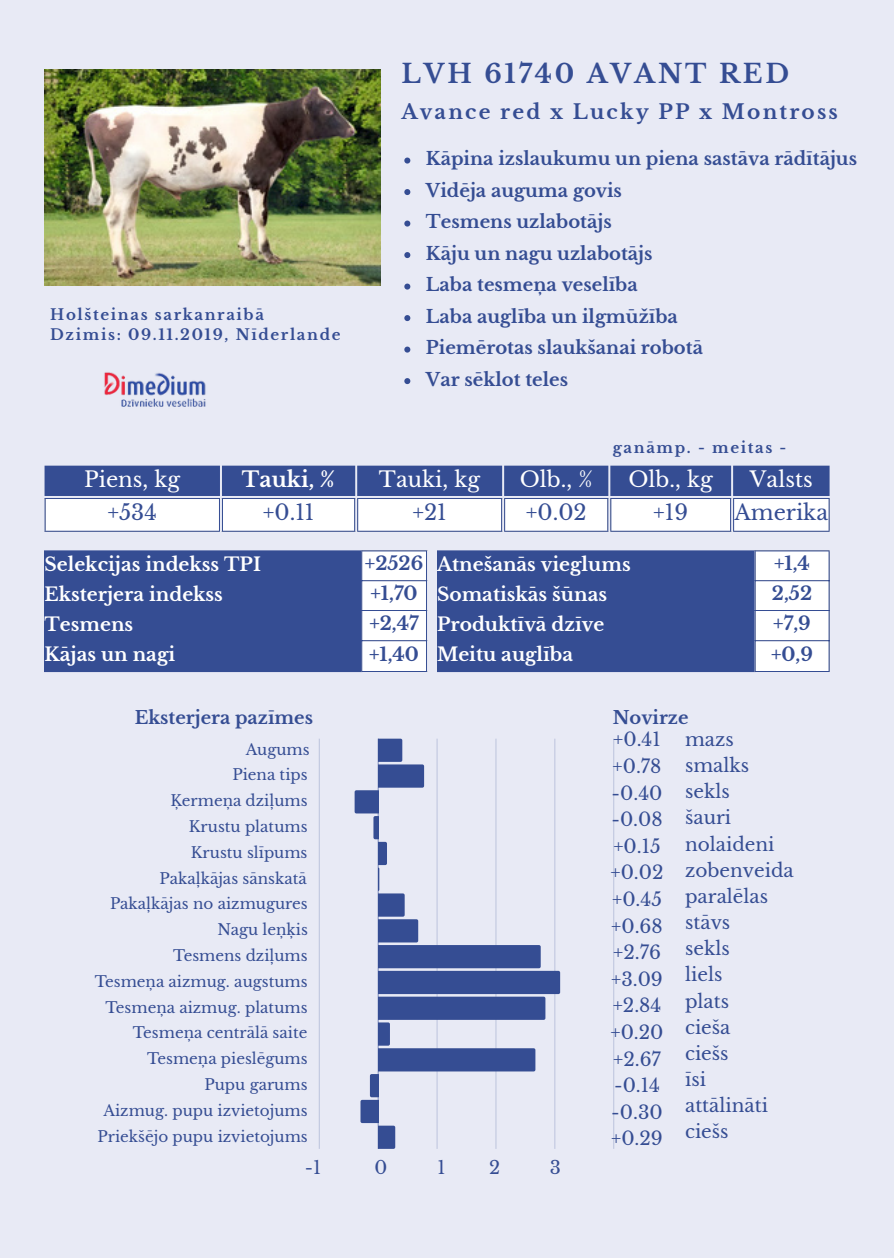
<style>
.page{position:relative;width:894px;height:1258px;background:#fff}
.page>*{position:absolute;margin:0;border:0;box-sizing:border-box;transform-origin:0 0}
.t1{font:700 25.8px "Libre Baskerville";letter-spacing:.11em;color:#354d93}
.t2{font:21.3px "Libre Baskerville";color:#fff}
.t3{font:21.3px "Libre Baskerville";color:#354d93}
.t4{font:700 21.3px "Libre Baskerville";color:#fff}
.t5{font:700 20.1px "Libre Baskerville";letter-spacing:.11em;color:#354d93}
.t6{font:18.6px/26.7px "Libre Baskerville";color:#354d93}
.t7{font:700 18.6px "Libre Baskerville";color:#fff}
.t8{font:700 18.6px "Libre Baskerville";color:#354d93}
.t9{font:700 18px "Libre Baskerville";color:#354d93}
.t10{font:18px "Libre Baskerville";color:#354d93}
.t11{font:15px/25.8px "Libre Baskerville";color:#354d93;text-align:right}
.t12{font:700 15px "Libre Baskerville";letter-spacing:.11em;color:#354d93}
</style>
<div class="page">
<div style="left:0;top:0;width:893px;height:1258px;background:#e8eaf5"></div>
<svg style="left:45px;top:466px;width:784px;height:66px;background:#9eaacb"></svg>
<hr style="left:45px;top:499px;width:1px;height:32px;background:#354d93">
<hr style="left:219px;top:499px;width:1px;height:32px;background:#354d93">
<hr style="left:45px;top:498px;width:175px;height:1px;background:#354d93">
<hr style="left:45px;top:531px;width:175px;height:1px;background:#354d93">
<hr style="left:222px;top:499px;width:1px;height:32px;background:#354d93">
<hr style="left:354px;top:499px;width:1px;height:32px;background:#354d93">
<hr style="left:222px;top:498px;width:133px;height:1px;background:#354d93">
<hr style="left:222px;top:531px;width:133px;height:1px;background:#354d93">
<hr style="left:357px;top:499px;width:1px;height:32px;background:#354d93">
<hr style="left:501px;top:499px;width:1px;height:32px;background:#354d93">
<hr style="left:357px;top:498px;width:145px;height:1px;background:#354d93">
<hr style="left:357px;top:531px;width:145px;height:1px;background:#354d93">
<hr style="left:504px;top:499px;width:1px;height:32px;background:#354d93">
<hr style="left:607px;top:499px;width:1px;height:32px;background:#354d93">
<hr style="left:504px;top:498px;width:104px;height:1px;background:#354d93">
<hr style="left:504px;top:531px;width:104px;height:1px;background:#354d93">
<hr style="left:610px;top:499px;width:1px;height:32px;background:#354d93">
<hr style="left:730px;top:499px;width:1px;height:32px;background:#354d93">
<hr style="left:610px;top:498px;width:121px;height:1px;background:#354d93">
<hr style="left:610px;top:531px;width:121px;height:1px;background:#354d93">
<hr style="left:733px;top:499px;width:1px;height:32px;background:#354d93">
<hr style="left:828px;top:499px;width:1px;height:32px;background:#354d93">
<hr style="left:733px;top:498px;width:96px;height:1px;background:#354d93">
<hr style="left:733px;top:531px;width:96px;height:1px;background:#354d93">
<img style="left:104px;top:372px;width:102px;height:35px">
<hr style="left:319px;top:739px;width:1px;height:410px;background:#c4cbe1">
<hr style="left:613px;top:739px;width:1px;height:410px;background:#c6cce2">
<svg style="left:354px;top:739px;width:206px;height:410px"></svg>
<svg style="left:437px;top:550px;width:391px;height:122px;background:#596da6"></svg>
<hr style="left:754px;top:551px;width:1px;height:120px;background:#354d93">
<hr style="left:828px;top:551px;width:1px;height:120px;background:#354d93">
<hr style="left:754px;top:550px;width:75px;height:1px;background:#354d93">
<hr style="left:754px;top:580px;width:75px;height:1px;background:#354d93">
<hr style="left:754px;top:610px;width:75px;height:1px;background:#354d93">
<hr style="left:754px;top:640px;width:75px;height:1px;background:#354d93">
<hr style="left:754px;top:671px;width:75px;height:1px;background:#354d93">
<svg style="left:45px;top:550px;width:381px;height:122px;background:#5569a4"></svg>
<hr style="left:361px;top:551px;width:1px;height:120px;background:#354d93">
<hr style="left:426px;top:551px;width:1px;height:120px;background:#354d93">
<hr style="left:361px;top:550px;width:66px;height:1px;background:#354d93">
<hr style="left:361px;top:580px;width:66px;height:1px;background:#354d93">
<hr style="left:361px;top:610px;width:66px;height:1px;background:#354d93">
<hr style="left:361px;top:640px;width:66px;height:1px;background:#354d93">
<hr style="left:361px;top:671px;width:66px;height:1px;background:#354d93">
<img style="left:45px;top:70px;width:335px;height:216px">
<svg style="left:404px;top:158px;width:6px;height:6px"></svg>
<svg style="left:404px;top:189px;width:6px;height:6px"></svg>
<svg style="left:404px;top:221px;width:6px;height:6px"></svg>
<svg style="left:404px;top:252px;width:6px;height:6px"></svg>
<svg style="left:404px;top:284px;width:6px;height:6px"></svg>
<svg style="left:404px;top:315px;width:6px;height:6px"></svg>
<svg style="left:404px;top:347px;width:6px;height:6px"></svg>
<svg style="left:404px;top:378px;width:6px;height:6px"></svg>
<p class="t12" style="left:50px;top:306px;width:215px">Holšteinas sarkanraibā</p>
<p class="t12" style="left:50px;top:326px;width:292px">Dzimis: 09.11.2019, Nīderlande</p>
<p class="t1" style="left:401px;top:58px;width:389px">LVH 61740 AVANT RED</p>
<p class="t5" style="left:401px;top:99px;width:438px">Avance red x Lucky PP x Montross</p>
<p class="t9" style="left:426px;top:148px;width:432px">Kāpina izslaukumu un piena sastāva rādītājus</p>
<p class="t9" style="left:426px;top:179px;width:197px">Vidēja auguma govis</p>
<p class="t9" style="left:426px;top:211px;width:187px">Tesmens uzlabotājs</p>
<p class="t9" style="left:426px;top:242px;width:228px">Kāju un nagu uzlabotājs</p>
<p class="t9" style="left:426px;top:274px;width:213px">Laba tesmeņa veselība</p>
<p class="t9" style="left:426px;top:305px;width:253px">Laba auglība un ilgmūžība</p>
<p class="t9" style="left:426px;top:337px;width:278px">Piemērotas slaukšanai robotā</p>
<p class="t9" style="left:426px;top:368px;width:144px">Var sēklot teles</p>
<p class="t12" style="left:612px;top:439px;width:175px">ganāmp. - meitas -</p>
<p class="t2" style="left:84px;top:466px;width:98px">Piens, kg</p>
<p class="t4" style="left:242px;top:466px;width:95px">Tauki, %</p>
<p class="t2" style="left:379px;top:466px;width:103px">Tauki, kg</p>
<p class="t2" style="left:519px;top:466px;width:74px">Olb., %</p>
<h1 class="t2" style="left:628px;top:466px;width:86px">Olb., kg</h1>
<h2 class="t2" style="left:749px;top:466px;width:64px">Valsts</h2>
<p class="t3" style="left:107px;top:500px;width:51px">+534</p>
<p class="t3" style="left:263px;top:500px;width:53px">+0.11</p>
<p class="t3" style="left:412px;top:500px;width:36px">+21</p>
<p class="t3" style="left:525px;top:500px;width:62px">+0.02</p>
<p class="t3" style="left:653px;top:500px;width:36px">+19</p>
<p class="t3" style="left:734px;top:500px;width:95px">Amerika</p>
<p class="t7" style="left:45px;top:553px;width:218px">Selekcijas indekss TPI</p>
<p class="t8" style="left:365px;top:552px;width:60px">+2526</p>
<p class="t7" style="left:45px;top:583px;width:180px">Eksterjera indekss</p>
<p class="t8" style="left:370px;top:582px;width:49px">+1,70</p>
<p class="t7" style="left:45px;top:613px;width:90px">Tesmens</p>
<p class="t8" style="left:369px;top:611px;width:51px">+2,47</p>
<p class="t7" style="left:45px;top:643px;width:132px">Kājas un nagi</p>
<p class="t8" style="left:369px;top:643px;width:51px">+1,40</p>
<p class="t7" style="left:437px;top:553px;width:195px">Atnešanās vieglums</p>
<p class="t8" style="left:773px;top:552px;width:37px">+1,4</p>
<p class="t7" style="left:437px;top:583px;width:171px">Somatiskās šūnas</p>
<p class="t8" style="left:771px;top:582px;width:42px">2,52</p>
<p class="t7" style="left:437px;top:613px;width:169px">Produktīvā dzīve</p>
<p class="t8" style="left:773px;top:611px;width:39px">+7,9</p>
<p class="t7" style="left:437px;top:643px;width:138px">Meitu auglība</p>
<p class="t8" style="left:770px;top:643px;width:43px">+0,9</p>
<h3 class="t9" style="left:135px;top:707px;width:180px">Eksterjera pazīmes</h3>
<h4 class="t9" style="left:612px;top:707px;width:77px">Novirze</h4>
<h3 class="t6" style="left:685px;top:726px;width:110px">mazs smalks sekls<br>šauri nolaideni zobenveida paralēlas stāvs<br>sekls<br>liels<br>plats<br>cieša<br>ciešs<br>īsi<br>attālināti ciešs</h3>
<p class="t10" style="left:305px;top:1156px;width:18px">-1</p>
<p class="t10" style="left:374px;top:1156px;width:14px">0</p>
<p class="t10" style="left:437px;top:1156px;width:10px">1</p>
<h5 class="t10" style="left:489px;top:1156px;width:13px">2</h5>
<p class="t10" style="left:549px;top:1156px;width:13px">3</p>
<h4 class="t6" style="left:610px;top:726px;width:55px">+0.41 +0.78 -0.40 -0.08 +0.15 +0.02 +0.45 +0.68 +2.76 +3.09 +2.84 +0.20 +2.67 -0.14 -0.30 +0.29</h4>
<p class="t11" style="left:95px;top:736px;width:216px">Augums<br>Piena tips<br>Ķermeņa dziļums<br>Krustu platums<br>Krustu slīpums<br>Pakaļkājas sānskatā<br>Pakaļkājas no aizmugures<br>Nagu leņķis<br>Tesmens dziļums<br>Tesmeņa aizmug. augstums<br>Tesmeņa aizmug. platums<br>Tesmeņa centrālā saite<br>Tesmeņa pieslēgums<br>Pupu garums<br>Aizmug. pupu izvietojums<br>Priekšējo pupu izvietojums</p>
<p class="t11" style="left:301px;top:1151px;width:37px">-100</p>
<p class="t11" style="left:373px;top:1151px;width:12px">0</p>
</div>
